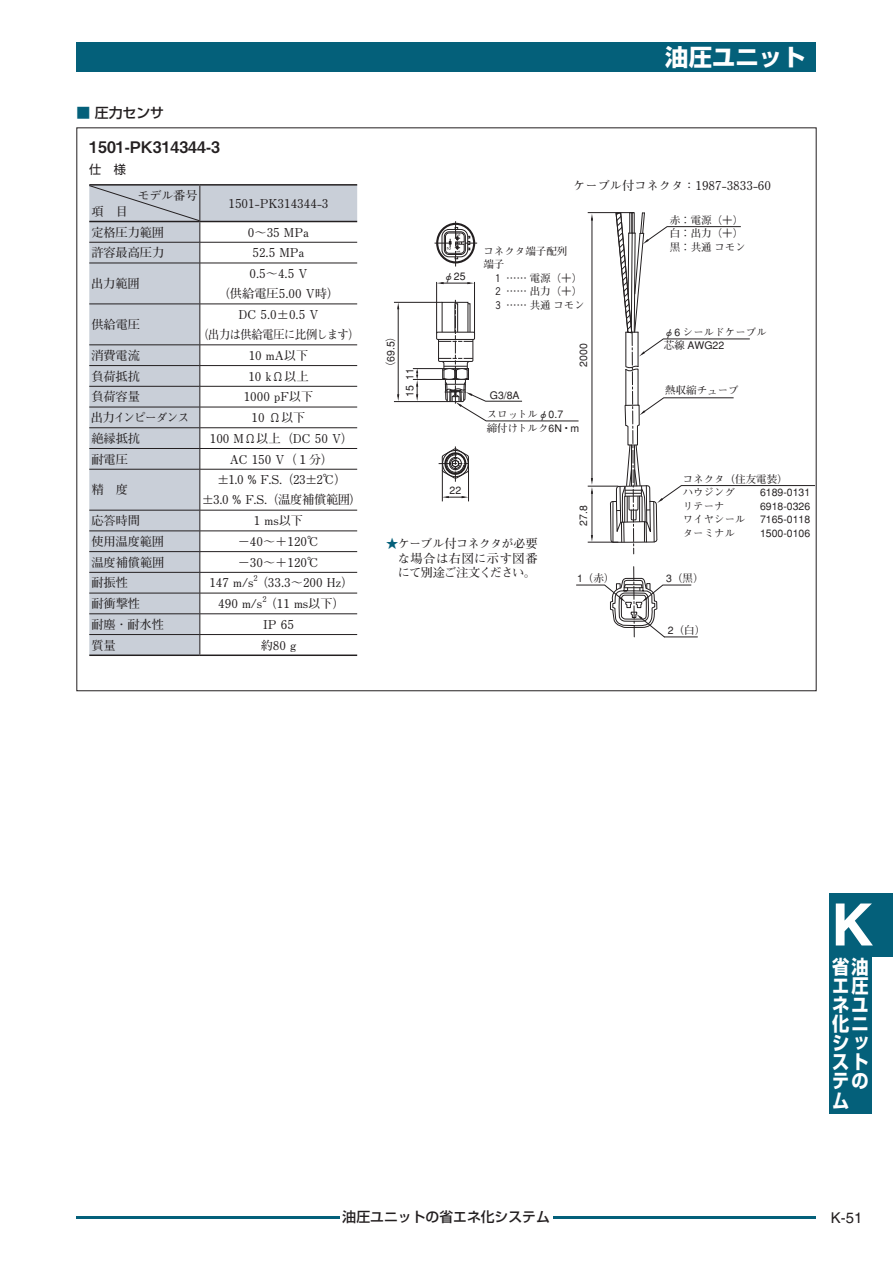
<style>
.page{position:relative;width:893px;height:1263px;background:#fff}
.page>*{position:absolute;margin:0;border:0;box-sizing:border-box;transform-origin:0 0}
.t1{font:700 58.5px "Helvetica";color:#fff}
.t2{font:700 23.4px "Shin Go Pro";color:#fff}
.t3{font:700 19.2px/19.2px "Shin Go Pro";color:#fff;text-align:justify;scale:.9 1}
.t4{font:15.9px "Midashi Go Pro MB31";color:#231f20}
.t5{font:14.85px "Helvetica";color:#231f20}
.t6{font:500 13.8px "Shin Go Pro";color:#231f20}
.t7{font:700 12.15px/14.9px "Futo Min A101 Pro";color:#231f20;text-align:justify}
.t8{font:700 12.15px/20.2px "Futo Min A101 Pro";letter-spacing:-.02em;color:#231f20;text-align:center}
.t9{font:700 12.15px/20.2px "Futo Min A101 Pro";letter-spacing:-.03em;color:#231f20;text-align:center}
.t10{font:700 12.15px "Futo Min A101 Pro";letter-spacing:-.11em;color:#231f20}
.t11{font:12.15px "Shin Go Pro";color:#231f20}
.t12{font:700 10.5px/13.5px "Futo Min A101";color:#231f20}
.t13{font:500 10.5px/13.5px "Gothic BBB";color:#231f20}
.t14{font:700 7.95px "Futo Min A101 Pro";color:#231f20}
.t15{font:500 5.25px/9.3px "Gothic BBB";color:#231f20;text-align:center}
.s1{color:#04607a}
.s2{font-family:"Futo Min A101";font-weight:700}
.s3{font-family:"Gothic BBB";font-weight:500}
</style>
<div class="page">
<div style="left:77px;top:43px;width:739px;height:29px;background:#04607a"></div>
<svg style="left:77px;top:1216px;width:739px;height:2px"></svg>
<div style="left:829px;top:957px;width:43px;height:157px;background:#04607a"></div>
<div style="left:829px;top:893px;width:64px;height:64px;background:#04607a"></div>
<div style="left:340px;top:1209px;width:213px;height:23px;background:#fff"></div>
<hr style="left:394px;top:302px;width:48px;height:1px;background:#231f20">
<hr style="left:394px;top:401px;width:54px;height:1px;background:#231f20">
<hr style="left:413px;top:368px;width:30px;height:1px;background:#231f20">
<hr style="left:413px;top:379px;width:30px;height:1px;background:#231f20">
<hr style="left:398px;top:307px;width:1px;height:90px;background:#231f20">
<svg style="left:416px;top:368px;width:2px;height:33px"></svg>
<svg style="left:435px;top:212px;width:380px;height:426px"></svg>
<svg style="left:89px;top:186px;width:268px;height:468px"></svg>
<hr style="left:200px;top:242px;width:157px;height:1px;background:#231f20">
<hr style="left:89px;top:263px;width:111px;height:1px;background:#231f20">
<hr style="left:200px;top:263px;width:157px;height:1px;background:#231f20">
<hr style="left:200px;top:263px;width:1px;height:41px;background:#231f20">
<hr style="left:89px;top:304px;width:111px;height:1px;background:#231f20">
<hr style="left:200px;top:304px;width:157px;height:1px;background:#231f20">
<hr style="left:200px;top:304px;width:1px;height:41px;background:#231f20">
<hr style="left:89px;top:345px;width:111px;height:1px;background:#231f20">
<hr style="left:200px;top:345px;width:157px;height:1px;background:#231f20">
<hr style="left:89px;top:365px;width:111px;height:1px;background:#231f20">
<hr style="left:200px;top:365px;width:157px;height:1px;background:#231f20">
<hr style="left:89px;top:386px;width:111px;height:1px;background:#231f20">
<hr style="left:200px;top:386px;width:157px;height:1px;background:#231f20">
<hr style="left:89px;top:407px;width:111px;height:1px;background:#231f20">
<hr style="left:200px;top:407px;width:157px;height:1px;background:#231f20">
<hr style="left:89px;top:427px;width:111px;height:1px;background:#231f20">
<hr style="left:200px;top:427px;width:157px;height:1px;background:#231f20">
<hr style="left:89px;top:448px;width:111px;height:1px;background:#231f20">
<hr style="left:200px;top:448px;width:157px;height:1px;background:#231f20">
<svg style="left:200px;top:345px;width:1px;height:124px"></svg>
<hr style="left:89px;top:469px;width:111px;height:1px;background:#231f20">
<hr style="left:200px;top:469px;width:157px;height:1px;background:#231f20">
<hr style="left:200px;top:469px;width:1px;height:41px;background:#231f20">
<hr style="left:89px;top:510px;width:111px;height:1px;background:#231f20">
<hr style="left:200px;top:510px;width:157px;height:1px;background:#231f20">
<hr style="left:89px;top:531px;width:111px;height:1px;background:#231f20">
<hr style="left:200px;top:531px;width:157px;height:1px;background:#231f20">
<hr style="left:89px;top:551px;width:111px;height:1px;background:#231f20">
<hr style="left:200px;top:551px;width:157px;height:1px;background:#231f20">
<hr style="left:89px;top:572px;width:111px;height:1px;background:#231f20">
<hr style="left:200px;top:572px;width:157px;height:1px;background:#231f20">
<hr style="left:89px;top:593px;width:111px;height:1px;background:#231f20">
<hr style="left:200px;top:593px;width:157px;height:1px;background:#231f20">
<hr style="left:89px;top:613px;width:111px;height:1px;background:#231f20">
<hr style="left:200px;top:613px;width:157px;height:1px;background:#231f20">
<hr style="left:89px;top:634px;width:111px;height:1px;background:#231f20">
<hr style="left:200px;top:634px;width:157px;height:1px;background:#231f20">
<svg style="left:200px;top:510px;width:1px;height:144px"></svg>
<hr style="left:89px;top:654px;width:111px;height:2px;background:#231f20">
<hr style="left:200px;top:654px;width:157px;height:2px;background:#231f20">
<hr style="left:89px;top:184px;width:111px;height:2px;background:#231f20">
<hr style="left:200px;top:184px;width:157px;height:2px;background:#231f20">
<hr style="left:200px;top:221px;width:157px;height:1px;background:#231f20">
<svg style="left:89px;top:186px;width:112px;height:77px;background:#bec4cc"></svg>
<p class="t6" style="left:77px;top:102px;width:89px"><span class="s1">■</span> 圧力センサ</p>
<h3 class="t4" style="left:89px;top:134px;width:132px">1501-PK314344-3</h3>
<p class="t11" style="left:89px;top:160px;width:38px">仕　様</p>
<p class="t7" style="left:138px;top:186px;width:62px">モデル番号</p>
<p class="t7" style="left:91px;top:202px;width:38px">項　目</p>
<p class="t7" style="left:228px;top:194px;width:102px">1501-PK314344-3</p>
<p class="t7" style="left:91px;top:223px;width:74px">定格圧力範囲</p>
<p class="t7" style="left:248px;top:223px;width:63px">0〜35 MPa</p>
<p class="t7" style="left:91px;top:244px;width:74px">許容最高圧力</p>
<p class="t7" style="left:252px;top:244px;width:54px">52.5 MPa</p>
<p class="t7" style="left:91px;top:275px;width:50px">出力範囲</p>
<p class="t7" style="left:218px;top:262px;width:123px;line-height:20.2px;text-align:center">0.5〜4.5 V<br>（供給電圧5.00 V時）</p>
<p class="t7" style="left:91px;top:316px;width:50px">供給電圧</p>
<p class="t9" style="left:197px;top:303px;width:164px">DC 5.0±0.5 V<br>（出力は供給電圧に比例します）</p>
<p class="t7" style="left:91px;top:346px;width:50px">消費電流</p>
<p class="t7" style="left:249px;top:346px;width:61px">10 mA以下</p>
<p class="t7" style="left:91px;top:367px;width:50px">負荷抵抗</p>
<p class="t7" style="left:248px;top:367px;width:62px">10 kΩ以上</p>
<p class="t7" style="left:91px;top:388px;width:50px">負荷容量</p>
<p class="t7" style="left:244px;top:388px;width:71px">1000 pF以下</p>
<p class="t10" style="left:91px;top:408px;width:100px">出力インピーダンス</p>
<p class="t7" style="left:252px;top:409px;width:55px">10 Ω以下</p>
<p class="t7" style="left:91px;top:429px;width:50px">絶縁抵抗</p>
<p class="t7" style="left:210px;top:429px;width:145px">100 MΩ以上（DC 50 V）</p>
<p class="t7" style="left:91px;top:450px;width:38px">耐電圧</p>
<p class="t7" style="left:230px;top:450px;width:105px">AC 150 V（１分）</p>
<p class="t7" style="left:91px;top:481px;width:38px">精　度</p>
<p class="t8" style="left:202px;top:468px;width:162px">±1.0 % F.S.（23±2℃）<br>±3.0 % F.S.（温度補償範囲）</p>
<p class="t7" style="left:91px;top:512px;width:50px">応答時間</p>
<p class="t7" style="left:254px;top:512px;width:51px">1 ms以下</p>
<p class="t7" style="left:91px;top:532px;width:74px">使用温度範囲</p>
<p class="t7" style="left:238px;top:532px;width:83px">−40〜＋120℃</p>
<p class="t7" style="left:91px;top:553px;width:74px">温度補償範囲</p>
<p class="t7" style="left:238px;top:553px;width:83px">−30〜＋120℃</p>
<p class="t7" style="left:91px;top:574px;width:38px">耐振性</p>
<p class="t7" style="left:209px;top:574px;width:146px">147 m/s （33.3〜200 Hz）</p>
<p class="t14" style="left:254px;top:572px;width:6px">2</p>
<p class="t14" style="left:262px;top:593px;width:6px">2</p>
<p class="t7" style="left:91px;top:595px;width:50px">耐衝撃性</p>
<p class="t7" style="left:218px;top:595px;width:128px">490 m/s （11 ms以下）</p>
<p class="t7" style="left:91px;top:615px;width:74px">耐塵・耐水性</p>
<p class="t7" style="left:263px;top:615px;width:32px">IP 65</p>
<p class="t7" style="left:91px;top:636px;width:26px">質量</p>
<p class="t7" style="left:261px;top:636px;width:37px">約80 g</p>
<h2 class="t2" style="left:665px;top:39px;width:142px">油圧ユニット</h2>
<p class="t13" style="left:381px;top:397px;width:68px;line-height:19px;text-indent:25px;rotate:-90deg">（69.5）<br>15 11</p>
<p class="t15" style="left:463px;top:233px;width:4px;rotate:90deg">3</p>
<p class="t15" style="left:463px;top:247px;width:7px;rotate:90deg">1<br>2</p>
<p class="t13" style="left:443px;top:269px;width:24px">φ25</p>
<p class="t7" style="left:573px;top:177px;width:199px">ケーブル付コネクタ：1987-3833-60</p>
<p class="t12" style="left:483px;top:245px;width:85px">コネクタ端子配列端子</p>
<p class="t13" style="left:493px;top:272px;width:91px">１ <span class="s2">…… 電源</span>（＋）<br>２ <span class="s2">…… 出力</span>（＋）</p>
<p class="t12" style="left:493px;top:299px;width:93px"><span class="s3">３</span> …… 共通 コモン</p>
<p class="t13" style="left:490px;top:389px;width:31px">G3/8A</p>
<p class="t13" style="left:577px;top:367px;width:25px;rotate:-90deg">2000</p>
<p class="t12" style="left:487px;top:408px;width:94px">スロットル<span class="s3">φ0.7<br></span>締付けトルク<span class="s3">6N・m</span></p>
<p class="t12" style="left:670px;top:214px;width:78px">赤：電源<span class="s3">（＋）</span>白：出力<span class="s3">（＋）</span>黒：共通 コモン</p>
<p class="t12" style="left:664px;top:325px;width:104px"><span class="s3">φ6</span> シールドケーブル</p>
<p class="t13" style="left:664px;top:339px;width:62px"><span class="s2">芯線</span> AWG22</p>
<p class="t12" style="left:665px;top:383px;width:75px">熱収縮チューブ</p>
<p class="t13" style="left:450px;top:484px;width:13px">22</p>
<p class="t7" style="left:398px;top:534px;width:141px;text-indent:-12px"><span class="s1">★</span> ケーブル付コネクタが必要な場合は右図に示す図番にて別途ご注文ください。</p>
<p class="t13" style="left:577px;top:525px;width:22px;rotate:-90deg">27.8</p>
<p class="t12" style="left:683px;top:472px;width:107px">コネクタ（住友電装）ハウジング<br>リテーナ<br>ワイヤシール<br>ターミナル</p>
<p class="t13" style="left:760px;top:486px;width:52px;text-align:justify">6189-0131<br>6918-0326<br>7165-0118<br>1500-0106</p>
<p class="t12" style="left:577px;top:572px;width:39px"><span class="s3">1</span>（赤）</p>
<p class="t12" style="left:666px;top:572px;width:39px"><span class="s3">3</span>（黒）</p>
<p class="t12" style="left:668px;top:624px;width:39px"><span class="s3">2</span>（白）</p>
<p class="t6" style="left:343px;top:1205px;width:209px">油圧ユニットの省エネ化システム</p>
<h1 class="t1" style="left:831px;top:889px;width:44px">K</h1>
<h3 class="t3" style="left:832px;top:955px;width:41px">省油エ圧ネユ化ニシッストテのム</h3>
<p class="t5" style="left:831px;top:1209px;width:33px">K-51</p>
</div>
